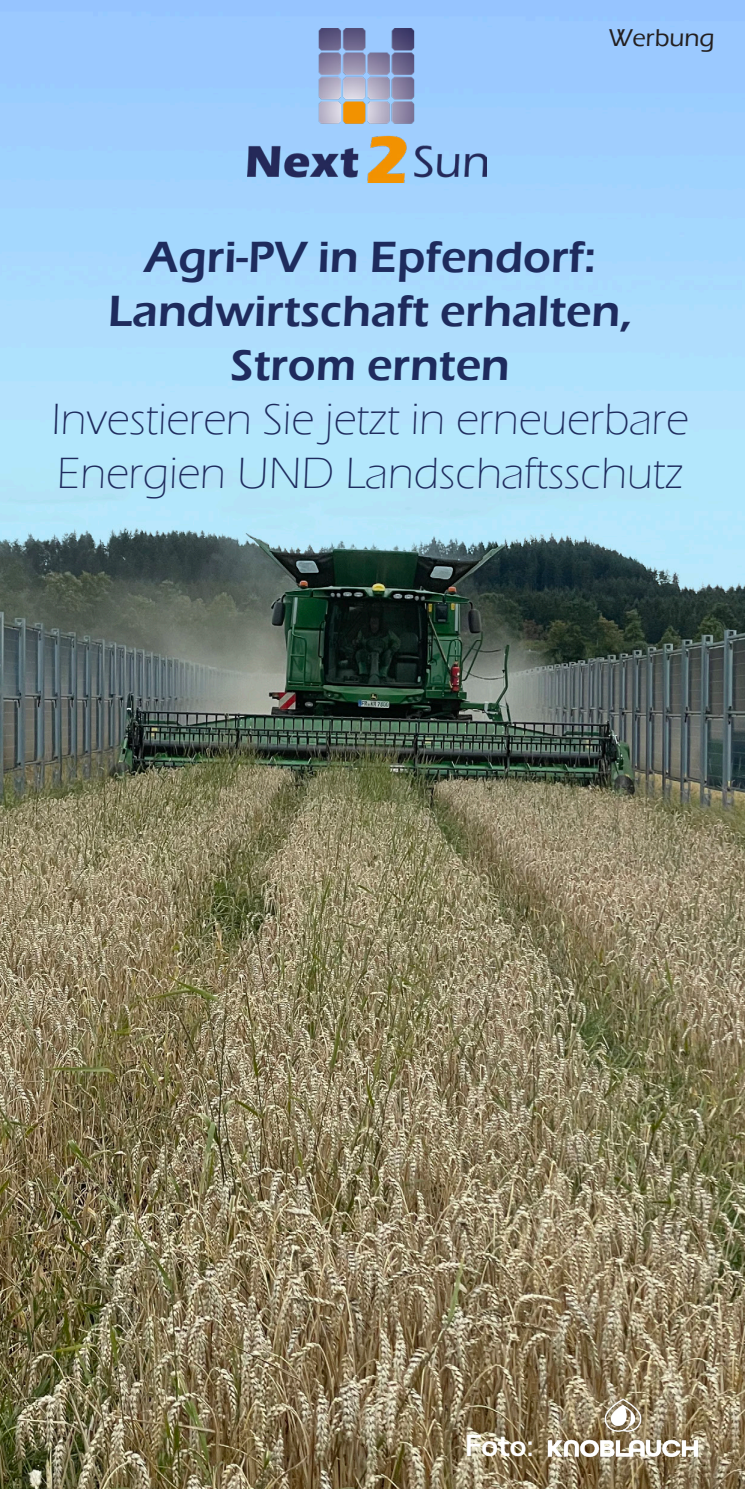
<style>
.page{position:relative;width:745px;height:1489px;background:#fff}
.page>*{position:absolute;margin:0;border:0;box-sizing:border-box;transform-origin:0 0}
.t1{font:300 45px "Eras ITC";color:#1e2b5d}
.t2{font:600 45px "Eras ITC";color:#1e2b5d}
.t3{font:700 30px "Nunito Sans";color:#fff}
.t4{font:500 25px "Eras ITC";color:#231f20}
.s1{font-weight:400}
</style>
<div class="page">
<img style="left:0;top:0;width:744px;height:1488px">
<img style="left:247px;top:28px;width:238px;height:154px">
<img style="left:524px;top:1364px;width:195px;height:124px">
<p class="t4" style="left:608px;top:23px;width:108px">Werbung</p>
<p class="t2" style="left:144px;top:231px;width:452px">Agri-PV in Epfendorf:</p>
<p class="t2" style="left:108px;top:285px;width:525px">Landwirtschaft erhalten,</p>
<p class="t2" style="left:230px;top:339px;width:280px">Strom ernten</p>
<p class="t1" style="left:51px;top:394px;width:638px">Investieren Sie jetzt in erneuerbare</p>
<p class="t1" style="left:57px;top:448px;width:627px">Energien UND Landschaftsschutz</p>
<p class="t3" style="left:464px;top:1423px;width:70px">Foto<span class="s1">:</span></p>
</div>
